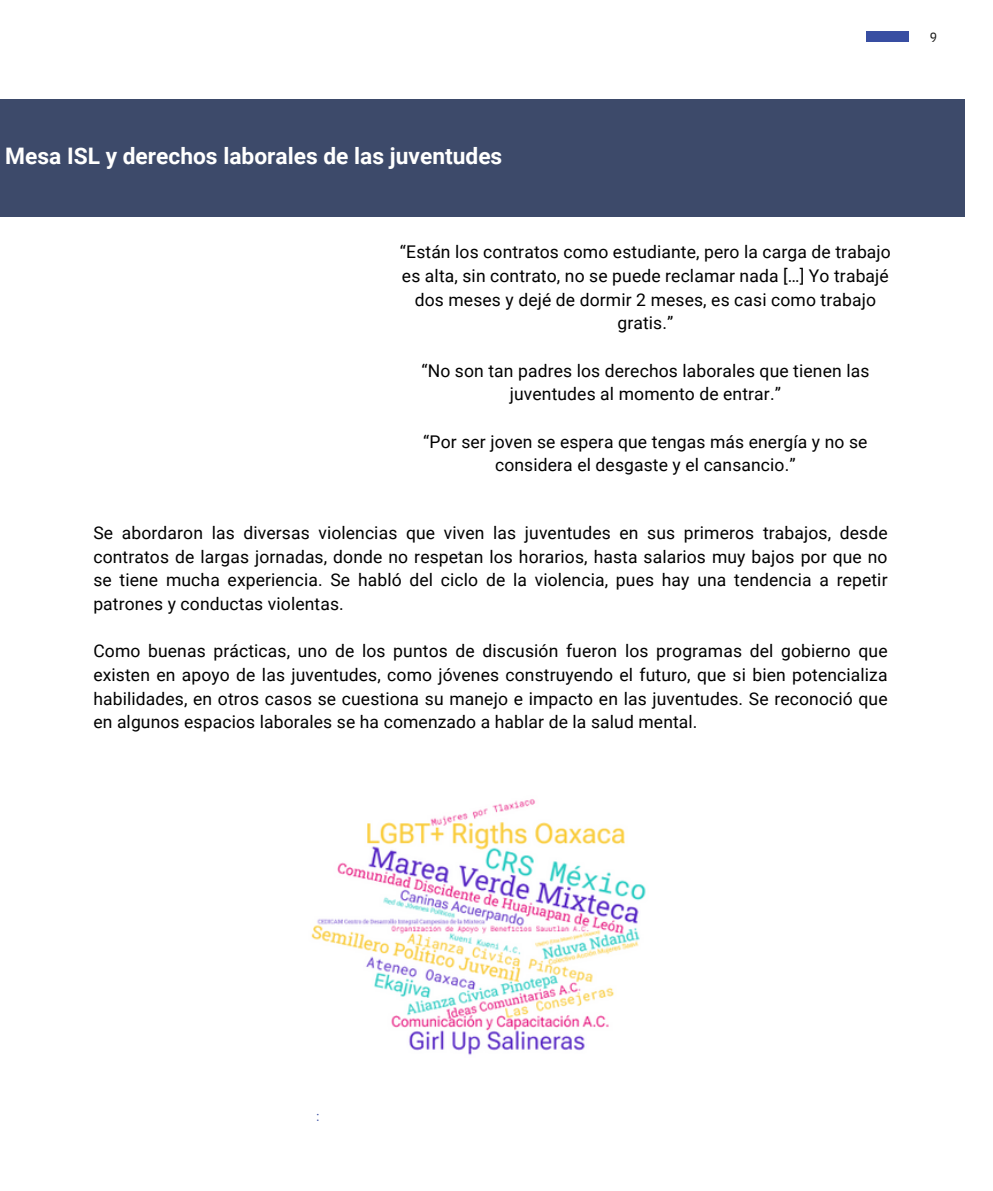
<style>
.page{position:relative;width:993px;height:1191px;background:#fff}
.page>*{position:absolute;margin:0;border:0;box-sizing:border-box;transform-origin:0 0}
.t1{font:700 22.75px "Roboto";color:#fffffe}
.t2{font:17.5px/23.6px "Roboto";letter-spacing:.01em;color:#000;text-align:center}
.t3{font:13.47px "IBM Plex Sans Cond";color:#181817}
.t4{font:13.47px "Montserrat";color:#384ea2}
</style>
<div class="page">
<div style="left:874px;top:32px;width:34px;height:9px;background:#384ea2"></div>
<div style="left:866px;top:32px;width:34px;height:9px;background:#384ea2"></div>
<div style="left:0;top:99px;width:964px;height:118px;background:#3d4a6a"></div>
<img style="left:311px;top:799px;width:335px;height:256px">
<p class="t3" style="left:929px;top:28px;width:9px">9</p>
<p class="t1" style="left:5px;top:142px;width:498px">Mesa ISL y derechos laborales de las juventudes</p>
<p class="t2" style="left:400px;top:241px;width:492px">“Están los contratos como estudiante, pero la carga de trabajo es alta, sin contrato, no se puede reclamar nada […] Yo trabajé dos meses y dejé de dormir 2 meses, es casi como trabajo gratis.”</p>
<p class="t2" style="left:421px;top:359px;width:449px">“No son tan padres los derechos laborales que tienen las juventudes al momento de entrar.”</p>
<p class="t2" style="left:423px;top:430px;width:445px">“Por ser joven se espera que tengas más energía y no se considera el desgaste y el cansancio.”</p>
<p class="t2" style="left:93px;top:521px;width:795px;text-align:justify">Se abordaron las diversas violencias que viven las juventudes en sus primeros trabajos, desde contratos de largas jornadas, donde no respetan los horarios, hasta salarios muy bajos por que no se tiene mucha experiencia. Se habló del ciclo de la violencia, pues hay una tendencia a repetir patrones y conductas violentas.</p>
<p class="t2" style="left:93px;top:639px;width:795px;text-align:justify">Como buenas prácticas, uno de los puntos de discusión fueron los programas del gobierno que existen en apoyo de las juventudes, como jóvenes construyendo el futuro, que si bien potencializa habilidades, en otros casos se cuestiona su manejo e impacto en las juventudes. Se reconoció que en algunos espacios laborales se ha comenzado a hablar de la salud mental.</p>
<h1 class="t4" style="left:316px;top:1107px;width:4px">:</h1>
</div>
